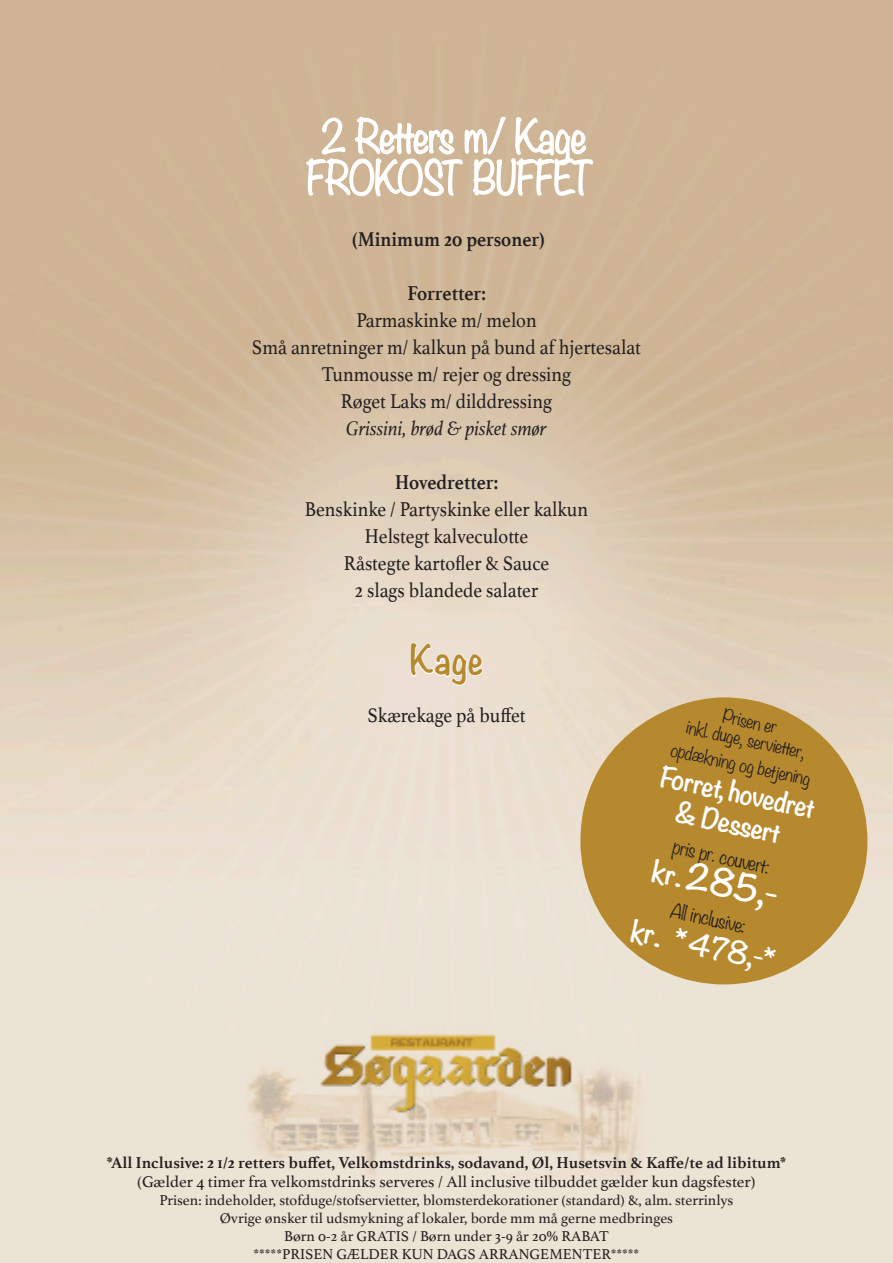
<style>
.page{position:relative;width:893px;height:1263px;background:#fff}
.page>*{position:absolute;margin:0;border:0;box-sizing:border-box;transform-origin:0 0}
.t1{font:300 40.5px "Noteworthy";letter-spacing:-.025em;color:#fff;scale:.9 1}
.t2{font:300 40.5px "Noteworthy";color:#fff;scale:.9 1}
.t3{font:700 36px "Noteworthy";color:#b7892f;scale:.9 1}
.t4{font:700 33px "Noteworthy";color:#fff}
.t5{font:700 27px "Noteworthy";color:#fff}
.t6{font:700 25.5px "Noteworthy";color:#fff}
.t7{font:21px "Athelas";color:#231f20;scale:.9 1}
.t8{font:700 21px "Athelas";color:#231f20;scale:.9 1}
.t9{font:italic 21px "Athelas";color:#231f20;scale:.9 1}
.t10{font:300 18px "Noteworthy";color:#231f20}
.t11{font:300 16.8px "Noteworthy";color:#231f20}
.t12{font:700 16.5px "Athelas";color:#231f20}
.t13{font:16.5px "Athelas";color:#231f20}
.t14{font:15px "Athelas";color:#231f20}
.s1{font-size:26.85px}
</style>
<div class="page">
<img style="left:0;top:0;width:893px;height:1263px">
<div style="left:580px;top:697px;width:287px;height:287px;background:#b7892f;border-radius:50%"></div>
<svg style="left:305px;top:115px;width:289px;height:175px;background:#d4bda2"></svg>
<svg style="left:409px;top:641px;width:75px;height:46px"></svg>
<p class="t1" style="left:322px;top:101px;width:295px">2 Retters m/ Kage</p>
<p class="t2" style="left:307px;top:142px;width:320px">FROKOST BUFFET</p>
<p class="t8" style="left:352px;top:222px;width:216px">(Minimum 20 personer)</p>
<p class="t8" style="left:407px;top:276px;width:89px">Forretter:</p>
<p class="t7" style="left:356px;top:303px;width:202px">Parmaskinke m/ melon</p>
<p class="t7" style="left:252px;top:330px;width:434px">Små anretninger m/ kalkun på bund af hjertesalat</p>
<p class="t7" style="left:322px;top:357px;width:279px">Tunmousse m/ rejer og dressing</p>
<p class="t7" style="left:341px;top:384px;width:236px">Røget Laks m/ dilddressing</p>
<p class="t9" style="left:346px;top:412px;width:224px">Grissini, brød &amp; pisket smør</p>
<p class="t8" style="left:395px;top:465px;width:116px">Hovedretter:</p>
<p class="t7" style="left:305px;top:492px;width:316px">Benskinke / Partyskinke eller kalkun</p>
<p class="t7" style="left:365px;top:519px;width:183px">Helstegt kalveculotte</p>
<p class="t7" style="left:344px;top:546px;width:230px">Råstegte kartofler &amp; Sauce</p>
<p class="t7" style="left:355px;top:573px;width:205px">2 slags blandede salater</p>
<p class="t3" style="left:410px;top:628px;width:83px">Kage</p>
<p class="t7" style="left:367px;top:699px;width:178px">Skærekage på buffet</p>
<p class="t11" style="left:726px;top:701px;width:57px;rotate:12deg">Prisen er</p>
<p class="t11" style="left:690px;top:712px;width:122px;rotate:12deg">inkl. duge, servietter,</p>
<p class="t11" style="left:674px;top:735px;width:144px;rotate:12deg">opdækning og betjening</p>
<p class="t6" style="left:665px;top:753px;width:160px;rotate:12deg">Forret, hovedret</p>
<p class="t6" style="left:681px;top:789px;width:108px;rotate:12deg">&amp; Dessert</p>
<p class="t10" style="left:676px;top:830px;width:100px;rotate:12deg">pris pr. couvert:</p>
<p class="t4" style="left:659px;top:839px;width:130px;rotate:12deg"><span class="s1">kr.</span> 285,-</p>
<p class="t10" style="left:674px;top:894px;width:78px;rotate:12deg">All inclusive:</p>
<p class="t5" style="left:637px;top:906px;width:146px;rotate:12deg">kr. * 478,-*</p>
<p class="t12" style="left:107px;top:1149px;width:681px">*All Inclusive: 2 1/2 retters buffet, Velkomstdrinks, sodavand, Øl, Husetsvin &amp; Kaffe/te ad libitum*</p>
<p class="t13" style="left:137px;top:1168px;width:620px">(Gælder 4 timer fra velkomstdrinks serveres / All inclusive tilbuddet gælder kun dagsfester)</p>
<p class="t14" style="left:160px;top:1188px;width:575px">Prisen: indeholder, stofduge/stofservietter, blomsterdekorationer (standard) &amp;, alm. sterrinlys</p>
<p class="t14" style="left:220px;top:1206px;width:455px">Øvrige ønsker til udsmykning af lokaler, borde mm må gerne medbringes</p>
<p class="t14" style="left:284px;top:1224px;width:326px">Børn 0-2 år GRATIS / Børn under 3-9 år 20% RABAT</p>
<p class="t14" style="left:254px;top:1242px;width:387px">*****PRISEN GÆLDER KUN DAGS ARRANGEMENTER*****</p>
</div>
